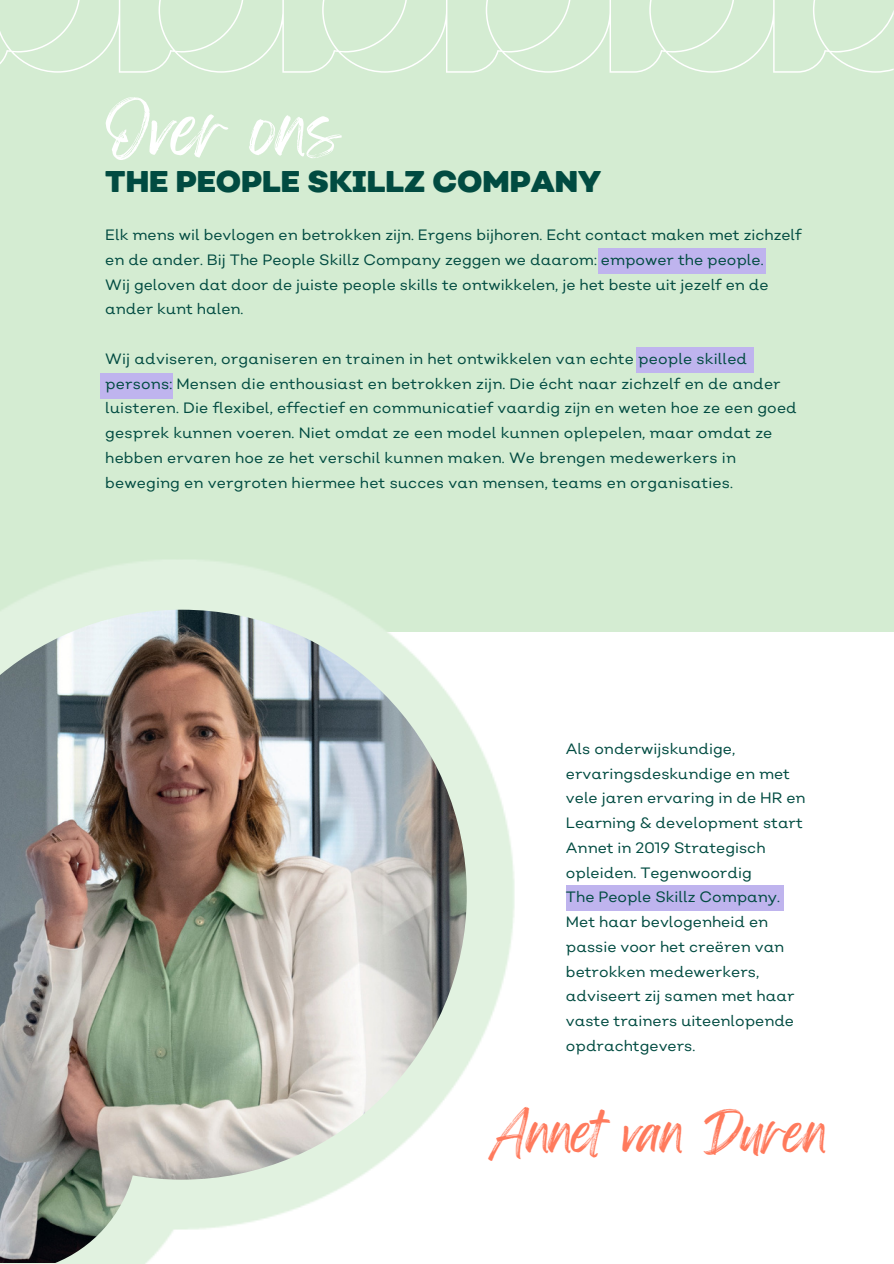
<style>
.page{position:relative;width:894px;height:1264px;background:#fff}
.page>*{position:absolute;margin:0;border:0;box-sizing:border-box;transform-origin:0 0}
.t1{font:60.75px "Feeling Passionate";color:#fff}
.t2{font:46.35px "Feeling Passionate";letter-spacing:.005em;color:#ff7a5c}
.t3{font:900 30px "Nutmeg";color:#014b41}
.t4{font:15px/24.8px "Nutmeg";color:#014b41}
</style>
<div class="page">
<div style="left:0;top:0;width:893px;height:631px;background:#d4ecd2"></div>
<img style="left:0;top:560px;width:724px;height:703px">
<img style="left:0;top:609px;width:466px;height:653px">
<svg style="left:0;top:0;width:893px;height:73px"></svg>
<div style="left:566px;top:885px;width:216px;height:25px;background:#bfb4ee"></div>
<div style="left:100px;top:373px;width:73px;height:25px;background:#bfb4ee"></div>
<div style="left:598px;top:248px;width:168px;height:25px;background:#bfb4ee"></div>
<div style="left:635px;top:347px;width:118px;height:26px;background:#bfb4ee"></div>
<h1 class="t1" style="left:105px;top:80px;width:237px">Over ons</h1>
<h3 class="t3" style="left:105px;top:162px;width:497px">THE PEOPLE SKILLZ COMPANY</h3>
<p class="t4" style="left:105px;top:222px;width:697px">Elk mens wil bevlogen en betrokken zijn. Ergens bijhoren. Echt contact maken met zichzelf en de ander. Bij The People Skillz Company zeggen we daarom: empower the people.<br>Wij geloven dat door de juiste people skills te ontwikkelen, je het beste uit jezelf en de ander kunt halen.</p>
<p class="t4" style="left:105px;top:346px;width:693px">Wij adviseren, organiseren en trainen in het ontwikkelen van echte people skilled persons: Mensen die enthousiast en betrokken zijn. Die écht naar zichzelf en de ander luisteren. Die flexibel, effectief en communicatief vaardig zijn en weten hoe ze een goed gesprek kunnen voeren. Niet omdat ze een model kunnen oplepelen, maar omdat ze hebben ervaren hoe ze het verschil kunnen maken. We brengen medewerkers in beweging en vergroten hiermee het succes van mensen, teams en organisaties.</p>
<p class="t4" style="left:566px;top:735px;width:241px">Als onderwijskundige, ervaringsdeskundige en met vele jaren ervaring in de HR en<br>Learning &amp; development start<br>Annet in 2019 Strategisch opleiden. Tegenwoordig<br>The People Skillz Company.<br>Met haar bevlogenheid en passie voor het creëren van betrokken medewerkers, adviseert zij samen met haar vaste trainers uiteenlopende opdrachtgevers.</p>
<h2 class="t2" style="left:490px;top:1095px;width:338px">Annet van Duren</h2>
</div>
